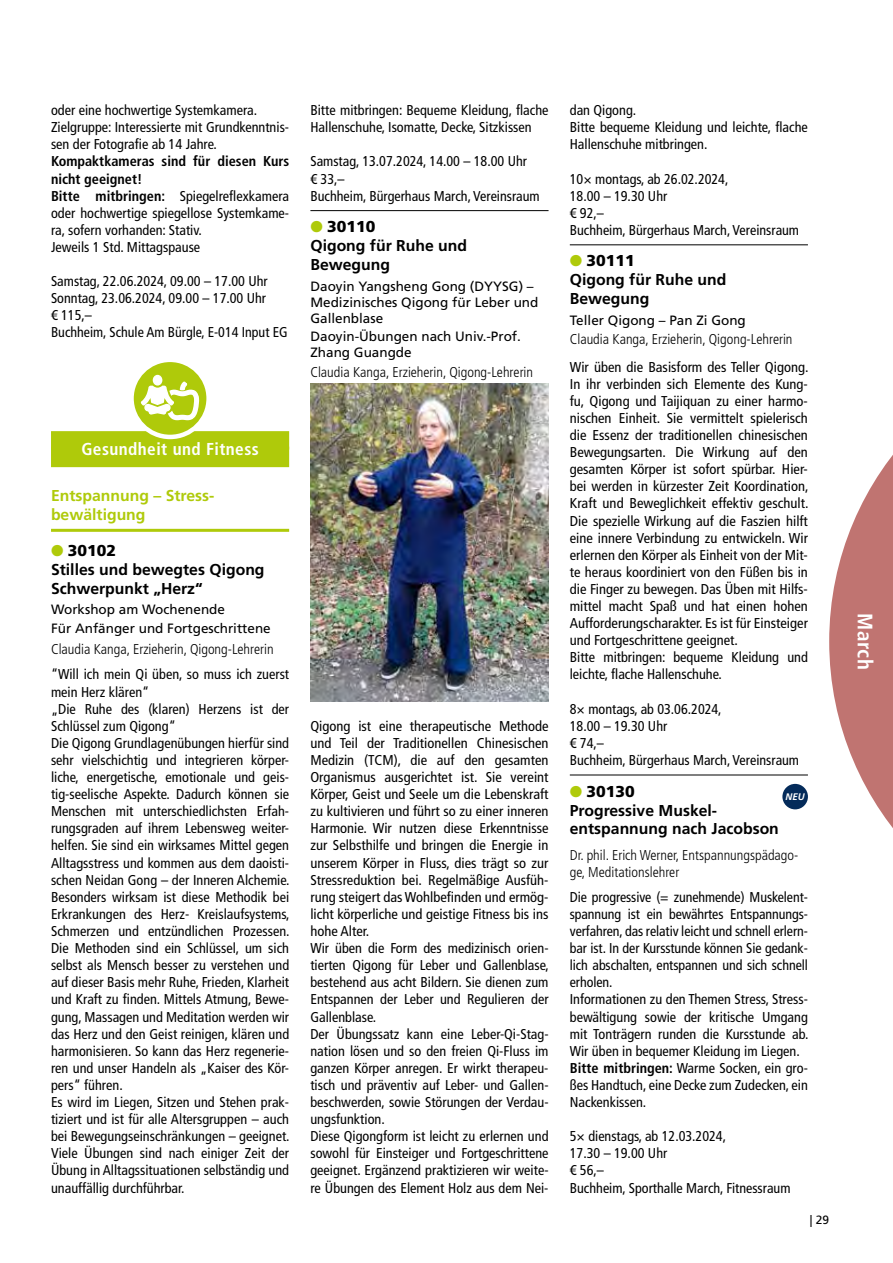
<style>
.page{position:relative;width:893px;height:1263px;background:#fff}
.page>*{position:absolute;margin:0;border:0;box-sizing:border-box;transform-origin:0 0}
.t1{font:700 condensed 21px "Frutiger LT Std";letter-spacing:.02em;color:#fff}
.t2{font:700 condensed 17.25px "Frutiger LT Std";letter-spacing:.025em;color:#fff}
.t3{font:700 15.75px/18.9px "Frutiger LT Std";color:#000}
.t4{font:700 15.75px/18.9px "Frutiger LT Std";color:#afca0a}
.t5{font:condensed 14.25px/17.1px "Frutiger LT Std";color:#000}
.t6{font:300 condensed 14.25px/17.1px "Frutiger LT Std";color:#000}
.t7{font:13.5px/16.2px "Frutiger LT Std";color:#000}
.t8{font:12px "Frutiger LT Std";color:#000}
.t9{font:italic 700 9.6px "Frutiger LT Std";color:#fff}
.s1{font-weight:700}
.s2{color:#afca0a}
.s3{font-weight:900}
</style>
<div class="page">
<svg style="left:829px;top:455px;width:64px;height:373px"></svg>
<hr style="left:51px;top:529px;width:238px;height:3px;background:#afca0a">
<div style="left:51px;top:431px;width:238px;height:36px;background:#afca0a"></div>
<svg style="left:132px;top:360px;width:77px;height:77px;fill:#afca0a"></svg>
<div style="left:129px;top:358px;width:82px;height:81px;border:4px solid #fff;border-radius:50%"></div>
<div style="left:153px;top:376px;width:9px;height:9px;background:#fff;border-radius:50%"></div>
<div style="left:153px;top:375px;width:9px;height:11px;border:2px solid #fff;border-radius:50%"></div>
<svg style="left:139px;top:379px;width:61px;height:42px"></svg>
<hr style="left:310px;top:210px;width:239px;height:1px;background:#000">
<img style="left:310px;top:384px;width:239px;height:317px">
<hr style="left:570px;top:244px;width:238px;height:1px;background:#000">
<hr style="left:570px;top:775px;width:238px;height:1px;background:#000">
<div style="left:782px;top:784px;width:26px;height:25px;background:#042b5a;border-radius:50%"></div>
<p class="t5" style="left:51px;top:102px;width:240px">oder eine hochwertige Systemkamera.<br>Zielgruppe: Interessierte mit Grundkenntnis&shy;sen der Fotografie ab 14 Jahre.</p>
<p class="t5" style="left:51px;top:153px;width:240px"><span class="s1">Kompaktkameras sind für diesen Kurs nicht geeignet!<br>Bitte mitbringen:</span> Spiegelreflexkamera oder hochwertige spiegellose Systemkame&shy;ra, sofern vorhanden: Stativ.<br>Jeweils 1 Std. Mittagspause</p>
<p class="t5" style="left:51px;top:273px;width:238px">Samstag, 22.06.2024, 09.00 – 17.00 Uhr<br>Sonntag, 23.06.2024, 09.00 – 17.00 Uhr<br>€ 115,–<br>Buchheim, Schule Am Bürgle, E-014 Input EG</p>
<p class="t2" style="left:81px;top:438px;width:179px">Gesundheit und Fitness</p>
<p class="t4" style="left:51px;top:487px;width:164px">Entspannung – Stress&shy;bewältigung</p>
<p class="t3" style="left:51px;top:541px;width:215px"><span class="s2">●</span> <span class="s3">30102<br></span>Stilles und bewegtes Qigong<br>Schwerpunkt „Herz“</p>
<p class="t7" style="left:51px;top:601px;width:221px;line-height:18.3px">Workshop am Wochenende<br>Für Anfänger und Fortgeschrittene</p>
<p class="t6" style="left:51px;top:641px;width:224px">Claudia Kanga, Erzieherin, Qigong-Lehrerin</p>
<p class="t5" style="left:51px;top:666px;width:240px">“Will ich mein Qi üben, so muss ich zuerst mein Herz klären“<br>„Die Ruhe des (klaren) Herzens ist der Schlüssel zum Qigong“<br>Die Qigong Grundlagenübungen hierfür sind sehr vielschichtig und integrieren körper&shy;liche, energetische, emotionale und geis&shy;tig-seelische Aspekte. Dadurch können sie Menschen mit unterschiedlichsten Erfah&shy;rungsgraden auf ihrem Lebensweg weiter&shy;helfen. Sie sind ein wirksames Mittel gegen Alltagsstress und kommen aus dem daoisti&shy;schen Neidan Gong – der Inneren Alchemie.<br>Besonders wirksam ist diese Methodik bei Erkrankungen des Herz- Kreislaufsystems, Schmerzen und entzündlichen Prozessen.<br>Die Methoden sind ein Schlüssel, um sich selbst als Mensch besser zu verstehen und auf dieser Basis mehr Ruhe, Frieden, Klarheit und Kraft zu finden. Mittels Atmung, Bewe&shy;gung, Massagen und Meditation werden wir das Herz und den Geist reinigen, klären und harmonisieren. So kann das Herz regenerie&shy;ren und unser Handeln als „Kaiser des Kör&shy;pers“ führen.<br>Es wird im Liegen, Sitzen und Stehen prak&shy;tiziert und ist für alle Altersgruppen – auch bei Bewegungseinschränkungen – geeignet.<br>Viele Übungen sind nach einiger Zeit der Übung in Alltagssituationen selbständig und unauffällig durchführbar.</p>
<p class="t5" style="left:310px;top:102px;width:240px">Bitte mitbringen: Bequeme Kleidung, flache<br>Hallenschuhe, Isomatte, Decke, Sitzkissen</p>
<p class="t5" style="left:310px;top:153px;width:231px">Samstag, 13.07.2024, 14.00 – 18.00 Uhr<br>€ 33,–<br>Buchheim, Bürgerhaus March, Vereinsraum</p>
<p class="t3" style="left:310px;top:217px;width:158px"><span class="s2">●</span> <span class="s3">30110<br></span>Qigong für Ruhe und<br>Bewegung</p>
<p class="t7" style="left:310px;top:278px;width:230px">Daoyin Yangsheng Gong (DYYSG) –<br>Medizinisches Qigong für Leber und<br>Gallenblase</p>
<p class="t7" style="left:310px;top:328px;width:212px">Daoyin-Übungen nach Univ.-Prof.<br>Zhang Guangde</p>
<p class="t6" style="left:310px;top:363px;width:224px">Claudia Kanga, Erzieherin, Qigong-Lehrerin</p>
<p class="t5" style="left:310px;top:717px;width:240px">Qigong ist eine therapeutische Methode und Teil der Traditionellen Chinesischen Medizin (TCM), die auf den gesamten Organismus ausgerichtet ist. Sie vereint Körper, Geist und Seele um die Lebenskraft zu kultivieren und führt so zu einer inneren Harmonie. Wir nutzen diese Erkenntnisse zur Selbsthilfe und bringen die Energie in unserem Körper in Fluss, dies trägt so zur Stressreduktion bei. Regelmäßige Ausfüh&shy;rung steigert das Wohlbefinden und ermög&shy;licht körperliche und geistige Fitness bis ins hohe Alter.<br>Wir üben die Form des medizinisch orien&shy;tierten Qigong für Leber und Gallenblase, bestehend aus acht Bildern. Sie dienen zum Entspannen der Leber und Regulieren der Gallenblase.<br>Der Übungssatz kann eine Leber-Qi-Stag&shy;nation lösen und so den freien Qi-Fluss im ganzen Körper anregen. Er wirkt therapeu&shy;tisch und präventiv auf Leber- und Gallen&shy;beschwerden, sowie Störungen der Verdau&shy;ungsfunktion.<br>Diese Qigongform ist leicht zu erlernen und sowohl für Einsteiger und Fortgeschrittene geeignet. Ergänzend praktizieren wir weite&shy;re Übungen des Element Holz aus dem Nei-</p>
<p class="t5" style="left:570px;top:102px;width:240px">dan Qigong.<br>Bitte bequeme Kleidung und leichte, flache<br>Hallenschuhe mitbringen.</p>
<p class="t5" style="left:570px;top:170px;width:231px">10× montags, ab 26.02.2024,<br>18.00 – 19.30 Uhr<br>€ 92,–<br>Buchheim, Bürgerhaus March, Vereinsraum</p>
<p class="t3" style="left:570px;top:252px;width:158px"><span class="s2">●</span> <span class="s3">30111<br></span>Qigong für Ruhe und<br>Bewegung</p>
<p class="t7" style="left:570px;top:312px;width:178px">Teller Qigong – Pan Zi Gong</p>
<p class="t6" style="left:570px;top:331px;width:224px">Claudia Kanga, Erzieherin, Qigong-Lehrerin</p>
<p class="t5" style="left:570px;top:358px;width:240px">Wir üben die Basisform des Teller Qigong.<br>In ihr verbinden sich Elemente des Kung&shy;fu, Qigong und Taijiquan zu einer harmo&shy;nischen Einheit. Sie vermittelt spielerisch die Essenz der traditionellen chinesischen Bewegungsarten. Die Wirkung auf den gesamten Körper ist sofort spürbar. Hier&shy;bei werden in kürzester Zeit Koordination, Kraft und Beweglichkeit effektiv geschult.<br>Die spezielle Wirkung auf die Faszien hilft eine innere Verbindung zu entwickeln. Wir erlernen den Körper als Einheit von der Mit&shy;te heraus koordiniert von den Füßen bis in die Finger zu bewegen. Das Üben mit Hilfs&shy;mittel macht Spaß und hat einen hohen Aufforderungscharakter. Es ist für Einsteiger und Fortgeschrittene geeignet.<br>Bitte mitbringen: bequeme Kleidung und leichte, flache Hallenschuhe.</p>
<p class="t5" style="left:570px;top:700px;width:231px">8× montags, ab 03.06.2024,<br>18.00 – 19.30 Uhr<br>€ 74,–<br>Buchheim, Bürgerhaus March, Vereinsraum</p>
<p class="t3" style="left:570px;top:782px;width:211px"><span class="s2">●</span> <span class="s3">30130<br></span>Progressive Muskel&shy;entspannung nach Jacobson</p>
<p class="t6" style="left:570px;top:847px;width:230px">Dr. phil. Erich Werner, Entspannungspädago&shy;ge, Meditationslehrer</p>
<p class="t5" style="left:570px;top:888px;width:240px">Die progressive (= zunehmende) Muskelent&shy;spannung ist ein bewährtes Entspannungs&shy;verfahren, das relativ leicht und schnell erlern&shy;bar ist. In der Kursstunde können Sie gedank&shy;lich abschalten, entspannen und sich schnell erholen.<br>Informationen zu den Themen Stress, Stress&shy;bewältigung sowie der kritische Umgang mit Tonträgern runden die Kursstunde ab.<br>Wir üben in bequemer Kleidung im Liegen.<br><span class="s1">Bitte mitbringen:</span> Warme Socken, ein gro&shy;ßes Handtuch, eine Decke zum Zudecken, ein Nackenkissen.</p>
<p class="t5" style="left:570px;top:1128px;width:222px">5× dienstags, ab 12.03.2024,<br>17.30 – 19.00 Uhr<br>€ 56,–<br>Buchheim, Sporthalle March, Fitnessraum</p>
<p class="t9" style="left:786px;top:791px;width:21px">NEU</p>
<p class="t8" style="left:810px;top:1213px;width:21px">| 29</p>
<h1 class="t1" style="left:878px;top:613px;width:58px;rotate:90deg">March</h1>
</div>
